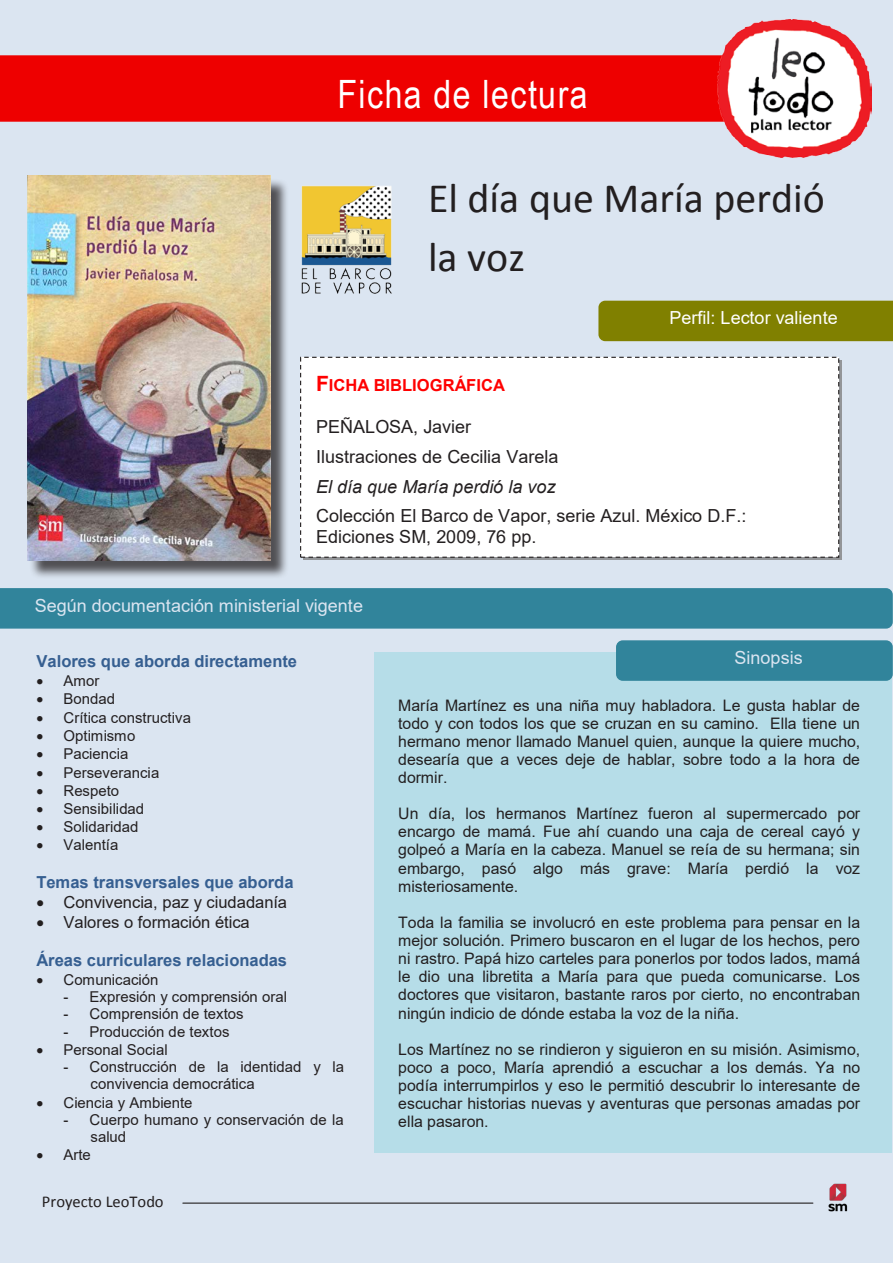
<style>
.page{position:relative;width:893px;height:1263px;background:#fff}
.page>*{position:absolute;margin:0;border:0;box-sizing:border-box;transform-origin:0 0}
.t1{font:42px/59.1px "Calibri";color:#231f20}
.t2{font:39px "Arial Narrow";letter-spacing:.035em;color:#fff}
.t3{font:18px/29.7px "Arial";letter-spacing:.005em;color:#231f20}
.t4{font:18px "Arial";letter-spacing:.005em;color:#dbe5f1}
.t5{font:18px "Arial";letter-spacing:.005em;color:#fff}
.t6{font:700 16.5px "Arial";color:#365f91}
.t7{font:16.5px "Arial";color:#231f20}
.t8{font:700 16.5px "Arial";letter-spacing:.005em;color:#f00}
.t9{font:16.5px "Calibri";color:#231f20}
.t10{font:15.9px/18.1px "Arial";color:#231f20;text-align:justify}
.t11{font:15px/17.2px "Arial";color:#231f20}
.s1{font-size:21px}
.s2{font-style:italic}
</style>
<div class="page">
<div style="left:0;top:0;width:892px;height:1263px;background:#dbe5f1"></div>
<hr style="left:183px;top:1202px;width:630px;height:2px;background:#231f20">
<div style="left:375px;top:652px;width:517px;height:501px;background:#b6dde8"></div>
<div style="left:301px;top:357px;width:538px;height:200px;background:#fff"></div>
<div style="left:300px;top:357px;width:539px;height:201px;border:1px dashed #231f20"></div>
<div style="left:598px;top:301px;width:294px;height:40px;background:#808000"></div>
<div style="left:616px;top:640px;width:276px;height:41px;background:#31849b;border-radius:7px"></div>
<div style="left:0;top:588px;width:892px;height:41px;background:#31849b"></div>
<div style="left:0;top:55px;width:717px;height:67px;background:#e00"></div>
<img style="left:717px;top:19px;width:154px;height:139px">
<img style="left:301px;top:186px;width:91px;height:107px">
<img style="left:811px;top:1183px;width:37px;height:29px">
<div style="left:29px;top:178px;width:260px;height:401px;background:#231f20;opacity:.75"></div>
<img style="left:27px;top:176px;width:243px;height:384px">
<p class="t2" style="left:338px;top:66px;width:252px">Ficha de lectura</p>
<p class="t1" style="left:428px;top:168px;width:398px">El día que María perdió la voz</p>
<p class="t5" style="left:669px;top:305px;width:170px">Perfil: Lector valiente</p>
<p class="t8" style="left:316px;top:374px;width:190px"><span class="s1">F</span>ICHA BIBLIOGRÁFICA</p>
<p class="t3" style="left:316px;top:412px;width:432px">PEÑALOSA, Javier<br>Ilustraciones de Cecilia Varela<br><span class="s2">El día que María perdió la voz<br></span>Colección El Barco de Vapor, serie Azul. México D.F.:</p>
<p class="t3" style="left:316px;top:522px;width:222px">Ediciones SM, 2009, 76 pp.</p>
<p class="t4" style="left:35px;top:593px;width:330px">Según documentación ministerial vigente</p>
<p class="t6" style="left:37px;top:650px;width:262px">Valores que aborda directamente</p>
<p class="t11" style="left:37px;top:672px;width:64px">• Amor</p>
<p class="t11" style="left:37px;top:690px;width:80px">• Bondad</p>
<p class="t11" style="left:37px;top:709px;width:156px">• Crítica constructiva</p>
<p class="t11" style="left:37px;top:727px;width:100px">• Optimismo</p>
<p class="t11" style="left:37px;top:745px;width:93px">• Paciencia</p>
<p class="t11" style="left:37px;top:763px;width:124px">• Perseverancia</p>
<p class="t11" style="left:37px;top:782px;width:84px">• Respeto</p>
<p class="t11" style="left:37px;top:800px;width:109px">• Sensibilidad</p>
<p class="t11" style="left:37px;top:818px;width:103px">• Solidaridad</p>
<p class="t11" style="left:37px;top:836px;width:83px">• Valentía</p>
<p class="t6" style="left:37px;top:870px;width:259px">Temas transversales que aborda</p>
<p class="t7" style="left:37px;top:891px;width:252px">• Convivencia, paz y ciudadanía</p>
<p class="t7" style="left:37px;top:911px;width:215px">• Valores o formación ética</p>
<p class="t6" style="left:37px;top:948px;width:252px">Áreas curriculares relacionadas</p>
<p class="t11" style="left:37px;top:971px;width:123px">• Comunicación</p>
<p class="t11" style="left:64px;top:988px;width:225px">- Expresión y comprensión oral</p>
<p class="t11" style="left:64px;top:1005px;width:182px">- Comprensión de textos</p>
<p class="t11" style="left:64px;top:1022px;width:168px">- Producción de textos</p>
<p class="t11" style="left:37px;top:1041px;width:133px">• Personal Social</p>
<p class="t11" style="left:91px;top:1058px;width:255px;text-indent:-27px">- Construcción de la identidad y la convivencia democrática</p>
<p class="t11" style="left:37px;top:1094px;width:158px">• Ciencia y Ambiente</p>
<p class="t11" style="left:91px;top:1111px;width:255px;text-indent:-27px">- Cuerpo humano y conservación de la salud</p>
<p class="t11" style="left:37px;top:1146px;width:56px">• Arte</p>
<p class="t9" style="left:42px;top:1191px;width:123px">Proyecto LeoTodo</p>
<p class="t4" style="left:734px;top:645px;width:70px">Sinopsis</p>
<p class="t10" style="left:398px;top:696px;width:463px">María Martínez es una niña muy habladora. Le gusta hablar de todo y con todos los que se cruzan en su camino. Ella tiene un hermano menor llamado Manuel quien, aunque la quiere mucho, desearía que a veces deje de hablar, sobre todo a la hora de dormir.</p>
<p class="t10" style="left:398px;top:804px;width:464px">Un día, los hermanos Martínez fueron al supermercado por encargo de mamá. Fue ahí cuando una caja de cereal cayó y golpeó a María en la cabeza. Manuel se reía de su hermana; sin embargo, pasó algo más grave: María perdió la voz misteriosamente.</p>
<p class="t10" style="left:398px;top:913px;width:463px">Toda la familia se involucró en este problema para pensar en la mejor solución. Primero buscaron en el lugar de los hechos, pero ni rastro. Papá hizo carteles para ponerlos por todos lados, mamá le dio una libretita a María para que pueda comunicarse. Los doctores que visitaron, bastante raros por cierto, no encontraban ningún indicio de dónde estaba la voz de la niña.</p>
<p class="t10" style="left:398px;top:1040px;width:463px">Los Martínez no se rindieron y siguieron en su misión. Asimismo, poco a poco, María aprendió a escuchar a los demás. Ya no podía interrumpirlos y eso le permitió descubrir lo interesante de escuchar historias nuevas y aventuras que personas amadas por ella pasaron.</p>
</div>
